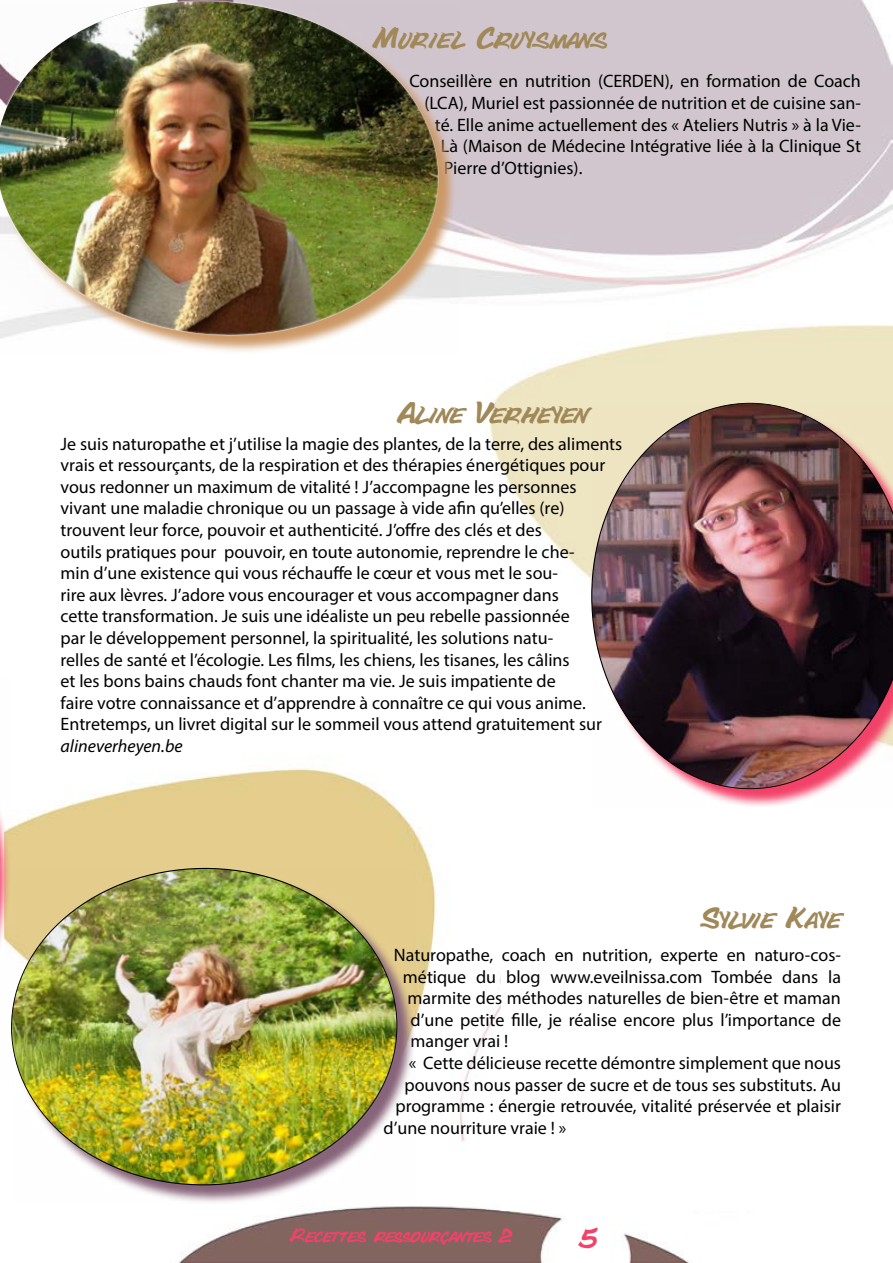
<style>
.page{position:relative;width:893px;height:1263px;background:#fff}
.page>*{position:absolute;margin:0;border:0;box-sizing:border-box;transform-origin:0 0}
.t1{font:27px "Bottle Depot";letter-spacing:-.07em;color:#a08859}
.t2{font:27px "Bottle Depot";color:#f24269}
.t3{font:18px/21.6px "Myriad Pro";color:#000}
.t4{font:18px "Bottle Depot";color:#f24269}
.t5{font:italic 18px "Myriad Pro";color:#000}
</style>
<div class="page">
<img style="left:11px;top:0;width:882px;height:1263px">
<svg style="left:501px;top:764px;width:392px;height:447px"></svg>
<img style="left:0;top:0;width:457px;height:357px">
<svg style="left:13px;top:870px;width:403px;height:334px"></svg>
<img style="left:11px;top:866px;width:388px;height:321px">
<svg style="left:594px;top:789px;width:299px;height:19px"></svg>
<img style="left:591px;top:403px;width:302px;height:386px">
<svg style="left:0;top:813px;width:11px;height:135px"></svg>
<h1 class="t1" style="left:374px;top:18px;width:239px">Muriel Cruysmans</h1>
<p class="t3" style="left:409px;top:70px;width:453px">Conseillère en nutrition (CERDEN), en formation de Coach</p>
<p class="t3" style="left:424px;top:92px;width:438px">(LCA), Muriel est passionnée de nutrition et de cuisine san-</p>
<p class="t3" style="left:435px;top:113px;width:428px">té. Elle anime actuellement des « Ateliers Nutris » à la Vie-</p>
<p class="t3" style="left:441px;top:135px;width:422px">Là (Maison de Médecine Intégrative liée à la Clinique St</p>
<p class="t3" style="left:444px;top:157px;width:140px">Pierre d’Ottignies).</p>
<h1 class="t1" style="left:398px;top:393px;width:198px">Aline Verheyen</h1>
<p class="t3" style="left:61px;top:432px;width:563px">Je suis naturopathe et j’utilise la magie des plantes, de la terre, des aliments vrais et ressourçants, de la respiration et des thérapies énergétiques pour vous redonner un maximum de vitalité ! J’accompagne les personnes vivant une maladie chronique ou un passage à vide afin qu’elles (re) trouvent leur force, pouvoir et authenticité. J’offre des clés et des<br>outils pratiques pour pouvoir, en toute autonomie, reprendre le che-<br>min d’une existence qui vous réchauffe le cœur et vous met le sou-<br>rire aux lèvres. J’adore vous encourager et vous accompagner dans<br>cette transformation. Je suis une idéaliste un peu rebelle passionnée<br>par le développement personnel, la spiritualité, les solutions natu-<br>relles de santé et l’écologie. Les films, les chiens, les tisanes, les câlins<br>et les bons bains chauds font chanter ma vie. Je suis impatiente de<br>faire votre connaissance et d’apprendre à connaître ce qui vous anime.<br>Entretemps, un livret digital sur le sommeil vous attend gratuitement sur</p>
<p class="t5" style="left:61px;top:735px;width:124px">alineverheyen.be</p>
<h1 class="t1" style="left:702px;top:898px;width:144px">Sylvie Kaye</h1>
<p class="t3" style="left:394px;top:944px;width:449px">Naturopathe, coach en nutrition, experte en naturo-cos-</p>
<p class="t3" style="left:403px;top:965px;width:440px">métique du blog www.eveilnissa.com Tombée dans la</p>
<p class="t3" style="left:407px;top:987px;width:435px">marmite des méthodes naturelles de bien-être et maman</p>
<p class="t3" style="left:410px;top:1009px;width:432px">d’une petite fille, je réalise encore plus l’importance de</p>
<p class="t3" style="left:410px;top:1030px;width:99px">manger vrai !</p>
<p class="t3" style="left:409px;top:1052px;width:434px">« Cette délicieuse recette démontre simplement que nous</p>
<p class="t3" style="left:404px;top:1073px;width:438px">pouvons nous passer de sucre et de tous ses substituts. Au</p>
<p class="t3" style="left:395px;top:1095px;width:447px">programme : énergie retrouvée, vitalité préservée et plaisir</p>
<p class="t3" style="left:383px;top:1117px;width:184px">d’une nourriture vraie ! »</p>
<p class="t4" style="left:291px;top:1222px;width:224px">Recettes ressourçantes 2</p>
<h1 class="t2" style="left:581px;top:1217px;width:19px">5</h1>
</div>
